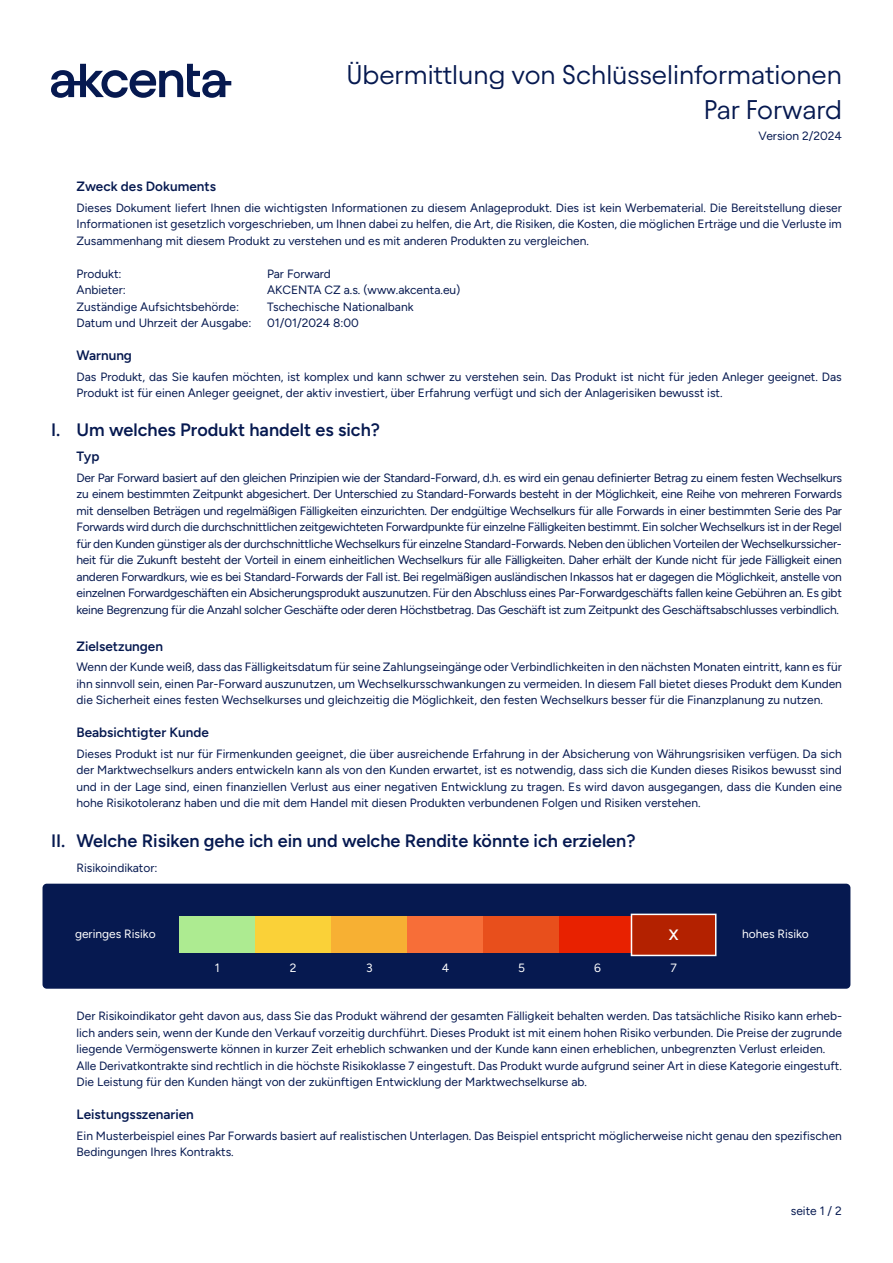
<style>
.page{position:relative;width:893px;height:1263px;background:#fff}
.page>*{position:absolute;margin:0;border:0;box-sizing:border-box;transform-origin:0 0}
.t1{font:27px/34.2px "Avantt TRIAL";color:#061950;text-align:right}
.t2{font:600 18px "Figtree";color:#061950}
.t3{font:600 15px "Figtree";color:#fff}
.t4{font:600 13.5px "Figtree";color:#061950}
.t5{font:12px/16.5px "Figtree";color:#061950;text-align:justify}
.t6{font:12px "Figtree";color:#fff}
</style>
<div class="page">
<div style="left:43px;top:884px;width:807px;height:105px;background:#061950;border-radius:4px"></div>
<div style="left:179px;top:916px;width:76px;height:37px;background:#adeb91"></div>
<div style="left:255px;top:916px;width:76px;height:37px;background:#fad138"></div>
<div style="left:331px;top:916px;width:76px;height:37px;background:#f7b033"></div>
<div style="left:407px;top:916px;width:76px;height:37px;background:#f76e38"></div>
<div style="left:483px;top:916px;width:76px;height:37px;background:#e84f1c"></div>
<div style="left:559px;top:916px;width:77px;height:37px;background:#e82100"></div>
<div style="left:631px;top:914px;width:85px;height:42px;background:#b32100;border:2px solid #fff"></div>
<svg style="left:51px;top:64px;width:180px;height:34px"></svg>
<h1 class="t1" style="left:346px;top:57px;width:497px">Übermittlung von Schlüsselinformationen<br>Par Forward</h1>
<p class="t5" style="left:759px;top:127px;width:85px">Version 2/2024</p>
<p class="t4" style="left:77px;top:178px;width:141px">Zweck des Dokuments</p>
<p class="t5" style="left:77px;top:199px;width:767px">Dieses Dokument liefert Ihnen die wichtigsten Informationen zu diesem Anlageprodukt. Dies ist kein Werbematerial. Die Bereitstellung dieser Informationen ist gesetzlich vorgeschrieben, um Ihnen dabei zu helfen, die Art, die Risiken, die Kosten, die möglichen Erträge und die Verluste im Zusammenhang mit diesem Produkt zu verstehen und es mit anderen Produkten zu vergleichen.</p>
<p class="t5" style="left:77px;top:265px;width:47px">Produkt:</p>
<p class="t5" style="left:267px;top:265px;width:65px">Par Forward</p>
<p class="t5" style="left:77px;top:282px;width:51px">Anbieter:</p>
<p class="t5" style="left:267px;top:282px;width:195px">AKCENTA CZ a.s. (www.akcenta.eu)</p>
<p class="t5" style="left:77px;top:298px;width:164px">Zuständige Aufsichtsbehörde:</p>
<p class="t5" style="left:267px;top:298px;width:148px">Tschechische Nationalbank</p>
<p class="t5" style="left:77px;top:315px;width:176px">Datum und Uhrzeit der Ausgabe:</p>
<p class="t5" style="left:267px;top:315px;width:93px">01/01/2024 8:00</p>
<p class="t4" style="left:77px;top:347px;width:57px">Warnung</p>
<p class="t5" style="left:77px;top:368px;width:767px">Das Produkt, das Sie kaufen möchten, ist komplex und kann schwer zu verstehen sein. Das Produkt ist nicht für jeden Anleger geeignet. Das<br>Produkt ist für einen Anleger geeignet, der aktiv investiert, über Erfahrung verfügt und sich der Anlagerisiken bewusst ist.</p>
<h2 class="t2" style="left:51px;top:420px;width:331px">I. Um welches Produkt handelt es sich?</h2>
<p class="t4" style="left:77px;top:448px;width:24px">Typ</p>
<p class="t5" style="left:77px;top:469px;width:767px">Der Par Forward basiert auf den gleichen Prinzipien wie der Standard-Forward, d.h. es wird ein genau definierter Betrag zu einem festen Wechselkurs zu einem bestimmten Zeitpunkt abgesichert. Der Unterschied zu Standard-Forwards besteht in der Möglichkeit, eine Reihe von mehreren Forwards mit denselben Beträgen und regelmäßigen Fälligkeiten einzurichten. Der endgültige Wechselkurs für alle Forwards in einer bestimmten Serie des Par Forwards wird durch die durchschnittlichen zeitgewichteten Forwardpunkte für einzelne Fälligkeiten bestimmt. Ein solcher Wechselkurs ist in der Regel für den Kunden günstiger als der durchschnittliche Wechselkurs für einzelne Standard-Forwards. Neben den üblichen Vorteilen der Wechselkurssicher&shy;heit für die Zukunft besteht der Vorteil in einem einheitlichen Wechselkurs für alle Fälligkeiten. Daher erhält der Kunde nicht für jede Fälligkeit einen anderen Forwardkurs, wie es bei Standard-Forwards der Fall ist. Bei regelmäßigen ausländischen Inkassos hat er dagegen die Möglichkeit, anstelle von einzelnen Forwardgeschäften ein Absicherungsprodukt auszunutzen. Für den Abschluss eines Par-Forwardgeschäfts fallen keine Gebühren an. Es gibt keine Begrenzung für die Anzahl solcher Geschäfte oder deren Höchstbetrag. Das Geschäft ist zum Zeitpunkt des Geschäftsabschlusses verbindlich.</p>
<p class="t4" style="left:77px;top:638px;width:88px">Zielsetzungen</p>
<p class="t5" style="left:77px;top:659px;width:767px">Wenn der Kunde weiß, dass das Fälligkeitsdatum für seine Zahlungseingänge oder Verbindlichkeiten in den nächsten Monaten eintritt, kann es für ihn sinnvoll sein, einen Par-Forward auszunutzen, um Wechselkursschwankungen zu vermeiden. In diesem Fall bietet dieses Produkt dem Kunden die Sicherheit eines festen Wechselkurses und gleichzeitig die Möglichkeit, den festen Wechselkurs besser für die Finanzplanung zu nutzen.</p>
<p class="t4" style="left:77px;top:724px;width:134px">Beabsichtigter Kunde</p>
<p class="t5" style="left:77px;top:745px;width:767px">Dieses Produkt ist nur für Firmenkunden geeignet, die über ausreichende Erfahrung in der Absicherung von Währungsrisiken verfügen. Da sich der Marktwechselkurs anders entwickeln kann als von den Kunden erwartet, ist es notwendig, dass sich die Kunden dieses Risikos bewusst sind und in der Lage sind, einen finanziellen Verlust aus einer negativen Entwicklung zu tragen. Es wird davon ausgegangen, dass die Kunden eine hohe Risikotoleranz haben und die mit dem Handel mit diesen Produkten verbundenen Folgen und Risiken verstehen.</p>
<h2 class="t2" style="left:51px;top:830px;width:586px">II. Welche Risiken gehe ich ein und welche Rendite könnte ich erzielen?</h2>
<p class="t5" style="left:77px;top:859px;width:82px">Risikoindikator:</p>
<p class="t6" style="left:75px;top:927px;width:82px">geringes Risiko</p>
<p class="t6" style="left:215px;top:961px;width:6px">1</p>
<p class="t3" style="left:669px;top:926px;width:11px">X</p>
<p class="t6" style="left:742px;top:927px;width:68px">hohes Risiko</p>
<p class="t6" style="left:290px;top:961px;width:8px">2</p>
<p class="t6" style="left:366px;top:961px;width:8px">3</p>
<p class="t6" style="left:442px;top:961px;width:9px">4</p>
<p class="t6" style="left:518px;top:961px;width:8px">5</p>
<p class="t6" style="left:594px;top:961px;width:8px">6</p>
<p class="t6" style="left:670px;top:961px;width:8px">7</p>
<p class="t5" style="left:77px;top:1008px;width:767px;text-align:left">Der Risikoindikator geht davon aus, dass Sie das Produkt während der gesamten Fälligkeit behalten werden. Das tatsächliche Risiko kann erheb&shy;lich anders sein, wenn der Kunde den Verkauf vorzeitig durchführt. Dieses Produkt ist mit einem hohen Risiko verbunden. Die Preise der zugrunde liegende Vermögenswerte können in kurzer Zeit erheblich schwanken und der Kunde kann einen erheblichen, unbegrenzten Verlust erleiden.<br>Alle Derivatkontrakte sind rechtlich in die höchste Risikoklasse 7 eingestuft. Das Produkt wurde aufgrund seiner Art in diese Kategorie eingestuft.<br>Die Leistung für den Kunden hängt von der zukünftigen Entwicklung der Marktwechselkurse ab.</p>
<p class="t4" style="left:77px;top:1106px;width:119px">Leistungsszenarien</p>
<p class="t5" style="left:77px;top:1127px;width:767px">Ein Musterbeispiel eines Par Forwards basiert auf realistischen Unterlagen. Das Beispiel entspricht möglicherweise nicht genau den spezifischen<br>Bedingungen Ihres Kontrakts.</p>
<p class="t5" style="left:791px;top:1202px;width:53px">seite 1 / 2</p>
</div>
